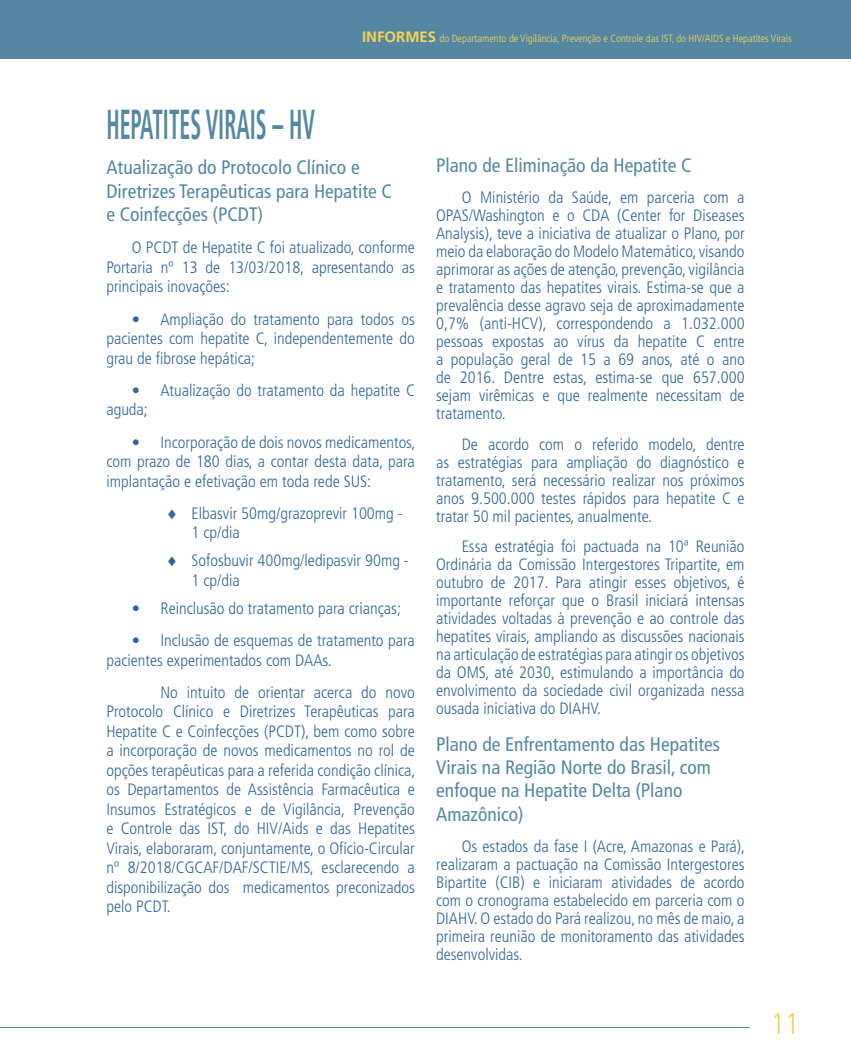
<style>
.page{position:relative;width:851px;height:1063px;background:#fff}
.page>*{position:absolute;margin:0;border:0;box-sizing:border-box;transform-origin:0 0}
.t1{font:700 condensed 42px "Frutiger LT Std";color:#5687a2;scale:.52 1}
.t2{font:300 condensed 30px "Frutiger LT Std";color:#f6d257}
.t3{font:condensed 19.5px/23.4px "Frutiger LT Std";color:#5687a2}
.t4{font:300 condensed 16.5px/18px "Frutiger LT Std";color:#369;text-align:justify}
.t5{font:300 condensed 10.5px "Frutiger LT Std";color:#f6d257}
.s1{font-weight:700;font-stretch:normal;font-size:15px}
</style>
<div class="page">
<div style="left:0;top:0;width:850px;height:58px;background:#5687a2"></div>
<hr style="left:0;top:1027px;width:749px;height:1px;background:#5687a2">
<div style="left:0;top:0;width:21px;height:59px;background:#5687a2"></div>
<p class="t5" style="left:362px;top:32px;width:431px"><span class="s1">INFORMES</span> do Departamento de Vigilância, Prevenção e Controle das IST, do HIV/AIDS e Hepatites Virais</p>
<h1 class="t1" style="left:106px;top:100px;width:402px">HEPATITES VIRAIS – HV</h1>
<p class="t3" style="left:106px;top:156px;width:287px">Atualização do Protocolo Clínico e<br>Diretrizes Terapêuticas para Hepatite C e Coinfecções (PCDT)</p>
<p class="t4" style="left:106px;top:238px;width:310px;line-height:19.5px;text-indent:26px">O PCDT de Hepatite C foi atualizado, conforme Portaria nº 13 de 13/03/2018, apresentando as principais inovações:</p>
<p class="t4" style="left:106px;top:309px;width:310px;line-height:19.5px;text-indent:26px">• Ampliação do tratamento para todos os pacientes com hepatite C, independentemente do grau de fibrose hepática;</p>
<p class="t4" style="left:106px;top:381px;width:310px;line-height:19.5px;text-indent:26px">• Atualização do tratamento da hepatite C aguda;</p>
<p class="t4" style="left:106px;top:432px;width:310px;line-height:19.5px;text-indent:26px">• Incorporação de dois novos medicamentos, com prazo de 180 dias, a contar desta data, para implantação e efetivação em toda rede SUS:</p>
<p class="t4" style="left:191px;top:504px;width:213px;line-height:19.5px;text-indent:-26px">♦ Elbasvir 50mg/grazoprevir 100mg -<br>1 cp/dia</p>
<p class="t4" style="left:191px;top:551px;width:219px;line-height:19.5px;text-indent:-26px">♦ Sofosbuvir 400mg/ledipasvir 90mg -<br>1 cp/dia</p>
<p class="t4" style="left:132px;top:599px;width:270px">• Reinclusão do tratamento para crianças;</p>
<p class="t4" style="left:106px;top:631px;width:310px;line-height:19.5px;text-indent:26px">• Inclusão de esquemas de tratamento para pacientes experimentados com DAAs.</p>
<p class="t4" style="left:106px;top:683px;width:310px;line-height:19.5px;text-indent:54px">No intuito de orientar acerca do novo Protocolo Clínico e Diretrizes Terapêuticas para Hepatite C e Coinfecções (PCDT), bem como sobre a incorporação de novos medicamentos no rol de opções terapêuticas para a referida condição clínica, os Departamentos de Assistência Farmacêutica e Insumos Estratégicos e de Vigilância, Prevenção e Controle das IST, do HIV/Aids e das Hepatites Virais, elaboraram, conjuntamente, o Ofício-Circular nº 8/2018/CGCAF/DAF/SCTIE/MS, esclarecendo a disponibilização dos medicamentos preconizados pelo PCDT.</p>
<p class="t3" style="left:436px;top:154px;width:257px">Plano de Eliminação da Hepatite C</p>
<p class="t4" style="left:436px;top:188px;width:310px;text-indent:26px">O Ministério da Saúde, em parceria com a OPAS/Washington e o CDA (Center for Diseases Analysis), teve a iniciativa de atualizar o Plano, por meio da elaboração do Modelo Matemático, visando aprimorar as ações de atenção, prevenção, vigilância e tratamento das hepatites virais. Estima-se que a prevalência desse agravo seja de aproximadamente 0,7% (anti-HCV), correspondendo a 1.032.000 pessoas expostas ao vírus da hepatite C entre a população geral de 15 a 69 anos, até o ano de 2016. Dentre estas, estima-se que 657.000 sejam virêmicas e que realmente necessitam de tratamento.</p>
<p class="t4" style="left:436px;top:435px;width:310px;text-indent:26px">De acordo com o referido modelo, dentre as estratégias para ampliação do diagnóstico e tratamento, será necessário realizar nos próximos anos 9.500.000 testes rápidos para hepatite C e tratar 50 mil pacientes, anualmente.</p>
<p class="t4" style="left:436px;top:538px;width:310px;text-indent:26px">Essa estratégia foi pactuada na 10ª Reunião Ordinária da Comissão Intergestores Tripartite, em outubro de 2017. Para atingir esses objetivos, é importante reforçar que o Brasil iniciará intensas atividades voltadas à prevenção e ao controle das hepatites virais, ampliando as discussões nacionais na articulação de estratégias para atingir os objetivos da OMS, até 2030, estimulando a importância do envolvimento da sociedade civil organizada nessa ousada iniciativa do DIAHV.</p>
<p class="t3" style="left:436px;top:732px;width:285px">Plano de Enfrentamento das Hepatites<br>Virais na Região Norte do Brasil, com enfoque na Hepatite Delta (Plano<br>Amazônico)</p>
<p class="t4" style="left:436px;top:837px;width:310px;text-indent:26px">Os estados da fase I (Acre, Amazonas e Pará), realizaram a pactuação na Comissão Intergestores Bipartite (CIB) e iniciaram atividades de acordo com o cronograma estabelecido em parceria com o DIAHV. O estado do Pará realizou, no mês de maio, a primeira reunião de monitoramento das atividades desenvolvidas.</p>
<h2 class="t2" style="left:770px;top:1007px;width:30px">11</h2>
</div>
